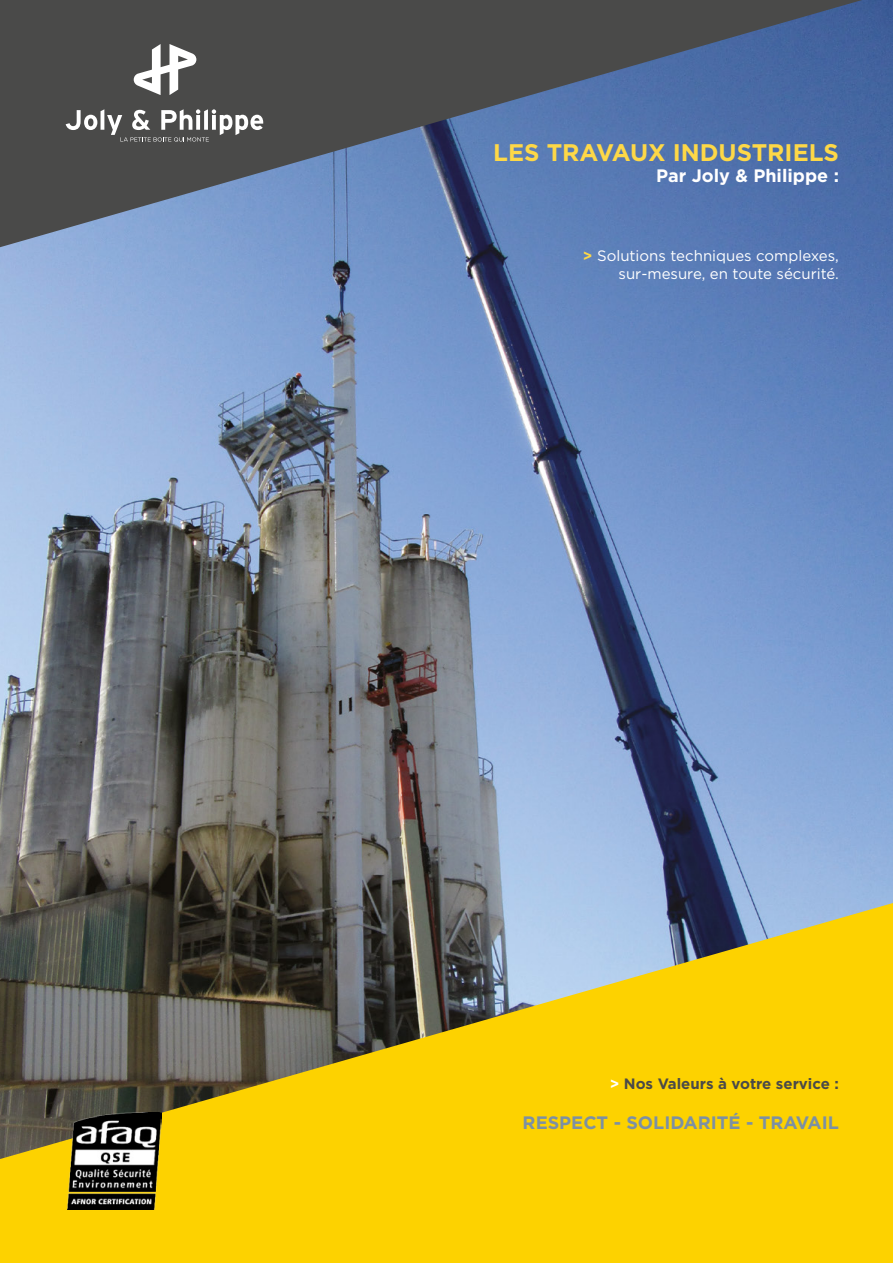
<style>
.page{position:relative;width:893px;height:1263px;background:#fff}
.page>*{position:absolute;margin:0;border:0;box-sizing:border-box;transform-origin:0 0}
.t1{font:700 24px "Gotham";color:#fed847}
.t2{font:700 18px "Gotham";color:#7c90a4}
.t3{font:700 18px "Gotham";color:#fff}
.t4{font:15px/18px "Gotham";color:#fff;text-align:right}
.t5{font:700 15px "Gotham";color:#4a4a49}
.s1{font-weight:700;color:#fed847}
.s2{color:#fff}
</style>
<div class="page">
<img style="left:0;top:0;width:893px;height:903px">
<svg style="left:0;top:0;width:862px;height:247px;background:#52637f"></svg>
<svg style="left:134px;top:44px;width:62px;height:51px"></svg>
<svg style="left:66px;top:109px;width:197px;height:33px"></svg>
<svg style="left:0;top:903px;width:893px;height:360px;background:#c3a924"></svg>
<img style="left:68px;top:1113px;width:93px;height:97px">
<h1 class="t1" style="left:493px;top:136px;width:347px">LES TRAVAUX INDUSTRIELS</h1>
<p class="t3" style="left:656px;top:164px;width:184px">Par Joly &amp; Philippe :</p>
<p class="t4" style="left:583px;top:246px;width:257px"><span class="s1">&gt;</span> Solutions techniques complexes, sur-mesure, en toute sécurité.</p>
<p class="t5" style="left:610px;top:1074px;width:231px"><span class="s2">&gt;</span> Nos Valeurs à votre service :</p>
<p class="t2" style="left:523px;top:1110px;width:318px">RESPECT - SOLIDARITÉ - TRAVAIL</p>
</div>
